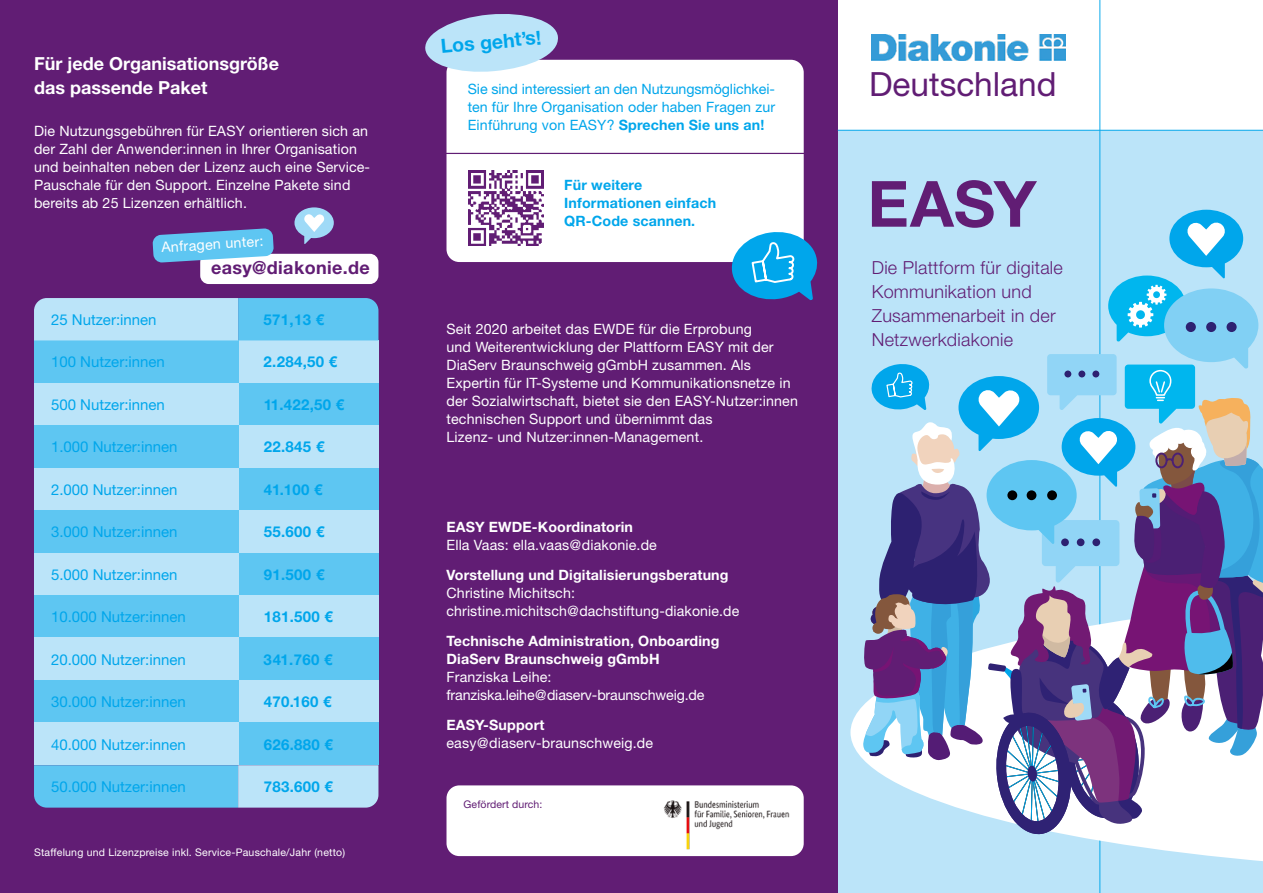
<style>
.page{position:relative;width:1263px;height:893px;background:#fff}
.page>*{position:absolute;margin:0;border:0;box-sizing:border-box;transform-origin:0 0}
.t1{font:700 63.75px "Helvetica Neue LT Std";color:#611d74}
.t2{font:33.45px "Helvetica Neue LT Std";color:#611d74}
.t3{font:700 19.5px "Helvetica Neue LT Std";color:#00a6eb}
.t4{font:300 18px/24px "Helvetica Neue LT Std";letter-spacing:.015em;color:#611d74}
.t5{font:700 18px/24px "Helvetica Neue LT Std";color:#fff}
.t6{font:700 18px "Helvetica Neue LT Std";letter-spacing:.02em;color:#611d74}
.t7{font:15px "Helvetica Neue LT Std";color:#00a6eb}
.t8{font:700 15px "Helvetica Neue LT Std";letter-spacing:.02em;color:#00a6eb}
.t9{font:14.25px/18px "Helvetica Neue LT Std";letter-spacing:.01em;color:#fff}
.t10{font:700 14.25px/18px "Helvetica Neue LT Std";letter-spacing:.01em;color:#fff}
.t11{font:14.25px/18px "Helvetica Neue LT Std";letter-spacing:.01em;color:#00a6eb;text-align:justify}
.t12{font:14.25px/18px "Helvetica Neue LT Std";letter-spacing:-.01em;color:#fff}
.t13{font:700 14.25px/18px "Helvetica Neue LT Std";letter-spacing:.01em;color:#00a6eb}
.t14{font:10.5px "Helvetica Neue LT Std";letter-spacing:.02em;color:#fff}
.t15{font:10.5px "Helvetica Neue LT Std";letter-spacing:.01em;color:#611d74}
.s1{font-weight:700}
</style>
<div class="page">
<div style="left:838px;top:131px;width:425px;height:762px;background:#bbe4f9"></div>
<div style="left:0;top:0;width:838px;height:893px;background:#611d74"></div>
<div style="left:446px;top:60px;width:358px;height:202px;background:#fff;border-radius:13px"></div>
<div style="left:446px;top:785px;width:358px;height:71px;background:#fff;border-radius:13px"></div>
<div style="left:238px;top:341px;width:140px;height:42px;background:#bbe4f9"></div>
<div style="left:238px;top:383px;width:140px;height:42px;background:#5ec6f2"></div>
<div style="left:238px;top:425px;width:140px;height:43px;background:#bbe4f9"></div>
<div style="left:238px;top:468px;width:140px;height:42px;background:#5ec6f2"></div>
<div style="left:238px;top:510px;width:140px;height:43px;background:#bbe4f9"></div>
<div style="left:238px;top:553px;width:140px;height:42px;background:#5ec6f2"></div>
<div style="left:238px;top:595px;width:140px;height:43px;background:#bbe4f9"></div>
<div style="left:238px;top:638px;width:140px;height:42px;background:#5ec6f2"></div>
<div style="left:238px;top:680px;width:140px;height:42px;background:#bbe4f9"></div>
<div style="left:238px;top:723px;width:140px;height:42px;background:#5ec6f2"></div>
<div style="left:34px;top:341px;width:204px;height:42px;background:#5ec6f2"></div>
<div style="left:34px;top:383px;width:204px;height:42px;background:#bbe4f9"></div>
<div style="left:34px;top:425px;width:204px;height:43px;background:#5ec6f2"></div>
<div style="left:34px;top:468px;width:204px;height:42px;background:#bbe4f9"></div>
<div style="left:34px;top:510px;width:204px;height:43px;background:#5ec6f2"></div>
<div style="left:34px;top:553px;width:204px;height:42px;background:#bbe4f9"></div>
<div style="left:34px;top:595px;width:204px;height:43px;background:#5ec6f2"></div>
<div style="left:34px;top:638px;width:204px;height:42px;background:#bbe4f9"></div>
<div style="left:34px;top:680px;width:204px;height:42px;background:#5ec6f2"></div>
<div style="left:34px;top:723px;width:204px;height:42px;background:#bbe4f9"></div>
<svg style="left:425px;top:14px;width:134px;height:60px"></svg>
<img style="left:663px;top:800px;width:127px;height:50px">
<img style="left:872px;top:34px;width:194px;height:27px">
<hr style="left:1099px;top:0;width:1px;height:893px;background:#00a6eb">
<hr style="left:838px;top:130px;width:425px;height:1px;background:#00a6eb">
<svg style="left:731px;top:229px;width:87px;height:71px"></svg>
<svg style="left:850px;top:707px;width:413px;height:155px"></svg>
<svg style="left:294px;top:207px;width:40px;height:37px"></svg>
<svg style="left:34px;top:298px;width:344px;height:42px;background:#94d6f5"></svg>
<svg style="left:34px;top:765px;width:344px;height:43px;background:#83cef2"></svg>
<img style="left:468px;top:171px;width:75px;height:75px">
<hr style="left:436px;top:153px;width:381px;height:1px;background:#611d74">
<svg style="left:862px;top:210px;width:401px;height:626px"></svg>
<div style="left:200px;top:254px;width:178px;height:30px;background:#fff;border-radius:9px"></div>
<svg style="left:152px;top:228px;width:122px;height:35px"></svg>
<p class="t5" style="left:34px;top:51px;width:246px">Für jede Organisationsgröße das passende Paket</p>
<p class="t9" style="left:34px;top:122px;width:338px">Die Nutzungsgebühren für EASY orientieren sich an der Zahl der Anwender:innen in Ihrer Organisation und beinhalten neben der Lizenz auch eine Service-Pauschale für den Support. Einzelne Pakete sind bereits ab 25 Lizenzen erhältlich.</p>
<p class="t9" style="left:161px;top:238px;width:104px;rotate:-4deg">Anfragen unter:</p>
<p class="t6" style="left:211px;top:256px;width:160px">easy@diakonie.de</p>
<p class="t7" style="left:51px;top:311px;width:107px">25 Nutzer:innen</p>
<p class="t8" style="left:264px;top:310px;width:62px">571,13 €</p>
<p class="t7" style="left:51px;top:353px;width:115px">100 Nutzer:innen</p>
<p class="t7" style="left:51px;top:395px;width:115px">500 Nutzer:innen</p>
<p class="t7" style="left:51px;top:438px;width:128px">1.000 Nutzer:innen</p>
<p class="t7" style="left:51px;top:480px;width:128px">2.000 Nutzer:innen</p>
<p class="t7" style="left:51px;top:523px;width:128px">3.000 Nutzer:innen</p>
<p class="t7" style="left:51px;top:565px;width:128px">5.000 Nutzer:innen</p>
<p class="t7" style="left:51px;top:608px;width:136px">10.000 Nutzer:innen</p>
<p class="t7" style="left:51px;top:650px;width:136px">20.000 Nutzer:innen</p>
<p class="t7" style="left:51px;top:693px;width:136px">30.000 Nutzer:innen</p>
<p class="t7" style="left:51px;top:735px;width:136px">40.000 Nutzer:innen</p>
<p class="t7" style="left:51px;top:777px;width:136px">50.000 Nutzer:innen</p>
<p class="t8" style="left:264px;top:353px;width:75px">2.284,50 €</p>
<p class="t8" style="left:264px;top:395px;width:82px">11.422,50 €</p>
<p class="t8" style="left:264px;top:438px;width:62px">22.845 €</p>
<p class="t8" style="left:264px;top:480px;width:60px">41.100 €</p>
<p class="t8" style="left:264px;top:523px;width:62px">55.600 €</p>
<p class="t8" style="left:264px;top:565px;width:62px">91.500 €</p>
<p class="t8" style="left:264px;top:608px;width:71px">181.500 €</p>
<p class="t8" style="left:264px;top:650px;width:70px">341.760 €</p>
<p class="t8" style="left:264px;top:693px;width:69px">470.160 €</p>
<p class="t8" style="left:264px;top:735px;width:71px">626.880 €</p>
<p class="t8" style="left:264px;top:778px;width:71px">783.600 €</p>
<p class="t14" style="left:34px;top:846px;width:313px">Staffelung und Lizenzpreise inkl. Service-Pauschale/Jahr (netto)</p>
<h3 class="t3" style="left:440px;top:34px;width:102px;rotate:-5deg">Los geht’s!</h3>
<p class="t11" style="left:468px;top:80px;width:309px">Sie sind interessiert an den Nutzungsmöglichkei&shy;ten für Ihre Organisation oder haben Fragen zur Einführung von EASY? <span class="s1">Sprechen Sie uns an!</span></p>
<p class="t13" style="left:564px;top:176px;width:153px">Für weitere<br>Informationen einfach<br>QR-Code scannen.</p>
<p class="t9" style="left:446px;top:320px;width:353px">Seit 2020 arbeitet das EWDE für die Erprobung<br>und Weiterentwicklung der Plattform EASY mit der DiaServ Braunschweig gGmbH zusammen. Als Expertin für IT-Systeme und Kommunikationsnetze in der Sozialwirtschaft, bietet sie den EASY-Nutzer:innen technischen Support und übernimmt das<br>Lizenz- und Nutzer:innen-Management.</p>
<p class="t10" style="left:446px;top:518px;width:188px">EASY EWDE-Koordinatorin</p>
<p class="t9" style="left:446px;top:536px;width:212px">Ella Vaas: ella.vaas@diakonie.de</p>
<p class="t10" style="left:446px;top:566px;width:284px">Vorstellung und Digitalisierungsberatung</p>
<p class="t9" style="left:446px;top:584px;width:294px">Christine Michitsch: christine.michitsch@dachstiftung-diakonie.de</p>
<p class="t10" style="left:446px;top:632px;width:274px">Technische Administration, Onboarding<br>DiaServ Braunschweig gGmbH</p>
<p class="t12" style="left:446px;top:668px;width:260px">Franziska Leihe: franziska.leihe@diaserv-braunschweig.de</p>
<p class="t10" style="left:446px;top:716px;width:99px">EASY-Support</p>
<p class="t9" style="left:446px;top:734px;width:208px">easy@diaserv-braunschweig.de</p>
<p class="t15" style="left:463px;top:798px;width:80px">Gefördert durch:</p>
<h2 class="t2" style="left:869px;top:64px;width:189px">Deutschland</h2>
<h1 class="t1" style="left:867px;top:165px;width:170px">EASY</h1>
<p class="t4" style="left:872px;top:255px;width:193px">Die Plattform für digitale<br>Kommunikation und<br>Zusammenarbeit in der<br>Netzwerkdiakonie</p>
</div>
